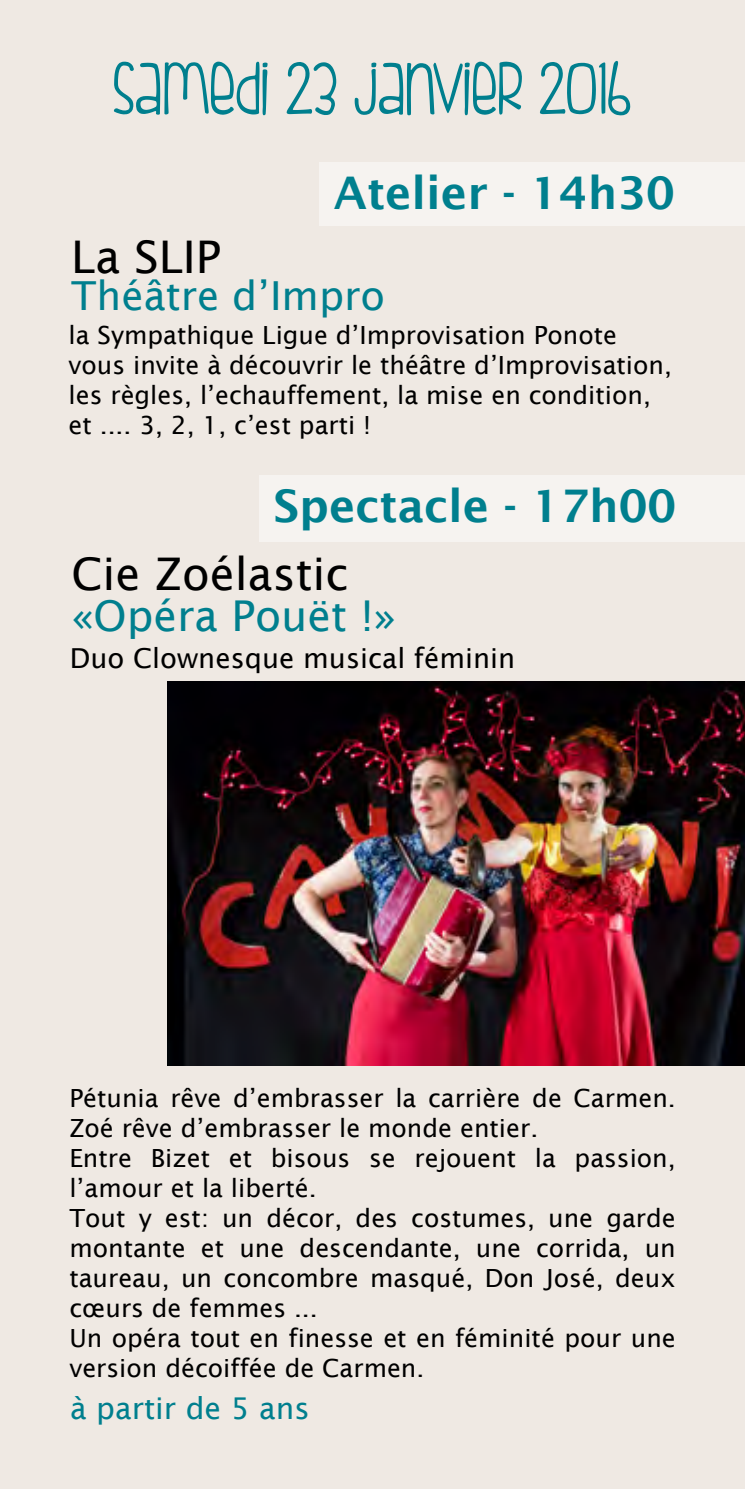
<style>
.page{position:relative;width:745px;height:1489px;background:#fff}
.page>*{position:absolute;margin:0;border:0;box-sizing:border-box;transform-origin:0 0}
.t1{font:77.5px "FIS Hfingers";color:#007f8e}
.t2{font:600 45px "Lucida Sans";color:#007f8e}
.t3{font:45px "Lucida Sans";color:#000}
.t4{font:42.5px "Lucida Sans";color:#007f8e}
.t5{font:40px "Lucida Sans";color:#007f8e}
.t6{font:30px "Lucida Sans";color:#007f8e}
.t7{font:27.5px "Lucida Sans";color:#000}
.t8{font:25px/30px "Lucida Sans";color:#000}
</style>
<div class="page">
<div style="left:0;top:0;width:744px;height:1488px;background:#efe9e3"></div>
<div style="left:319px;top:162px;width:425px;height:63px;background:#f6f3f0"></div>
<div style="left:259px;top:475px;width:485px;height:67px;background:#f6f3f0"></div>
<img style="left:167px;top:681px;width:577px;height:384px">
<h1 class="t1" style="left:114px;top:46px;width:519px">SAMEDI 23 JANVIER 2016</h1>
<h2 class="t2" style="left:333px;top:167px;width:342px">Atelier - 14h30</h2>
<h2 class="t3" style="left:71px;top:231px;width:151px">La SLIP</h2>
<h3 class="t5" style="left:71px;top:272px;width:315px">Théâtre d’Impro</h3>
<p class="t8" style="left:69px;top:320px;width:604px">la Sympathique Ligue d’Improvisation Ponote vous invite à découvrir le théâtre d’Improvisation, les règles, l’echauffement, la mise en condition, et .... 3, 2, 1, c’est parti !</p>
<h2 class="t2" style="left:273px;top:480px;width:404px">Spectacle - 17h00</h2>
<h2 class="t3" style="left:71px;top:548px;width:278px">Cie Zoélastic</h2>
<h3 class="t4" style="left:71px;top:591px;width:326px">«Opéra Pouët !»</h3>
<p class="t7" style="left:70px;top:642px;width:446px">Duo Clownesque musical féminin</p>
<p class="t8" style="left:69px;top:1082px;width:607px">Pétunia rêve d’embrasser la carrière de Carmen.<br>Zoé rêve d’embrasser le monde entier.<br>Entre Bizet et bisous se rejouent la passion, l’amour et la liberté.<br>Tout y est: un décor, des costumes, une garde montante et une descendante, une corrida, un taureau, un concombre masqué, Don José, deux cœurs de femmes ...<br>Un opéra tout en finesse et en féminité pour une version décoiffée de Carmen.</p>
<p class="t6" style="left:70px;top:1390px;width:241px">à partir de 5 ans</p>
</div>
